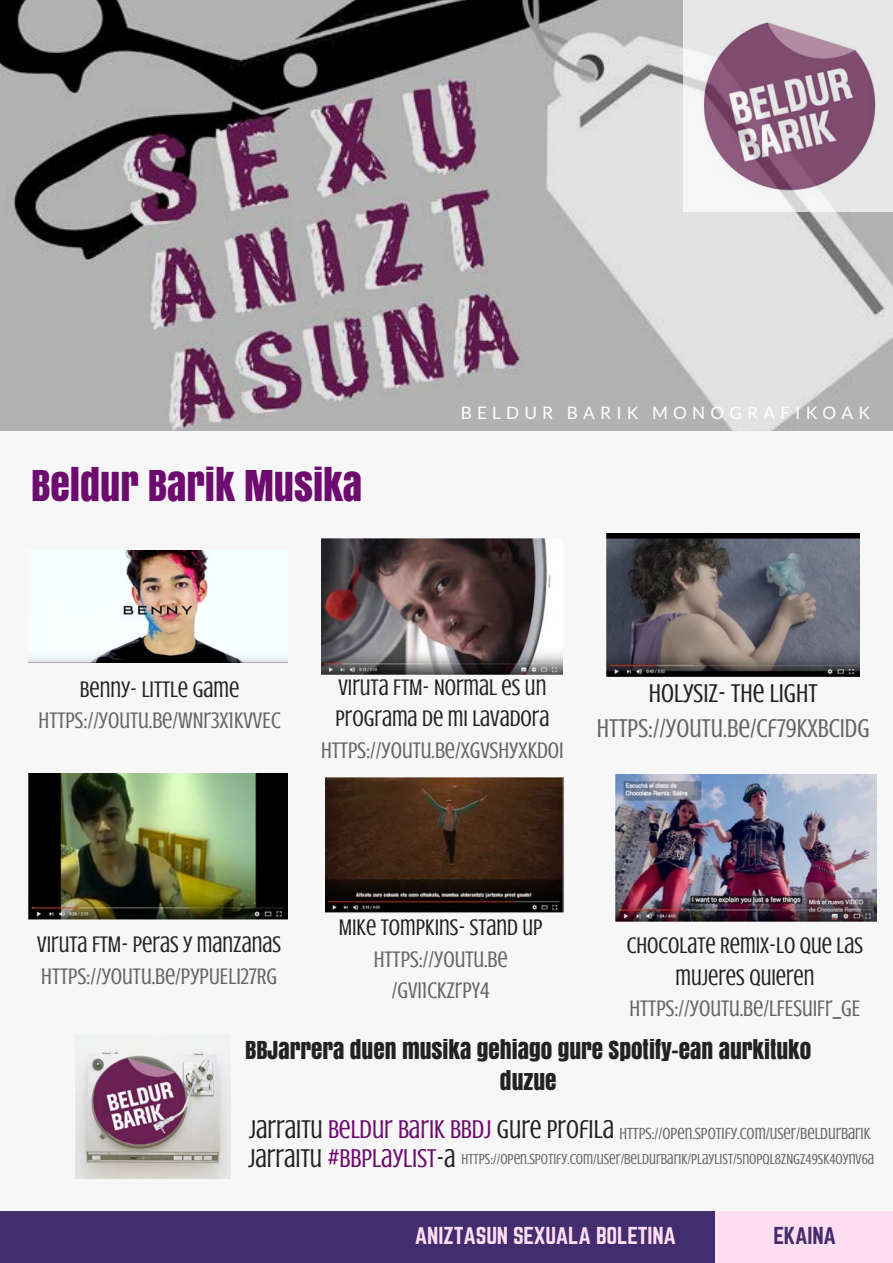
<style>
.page{position:relative;width:893px;height:1263px;background:#fff}
.page>*{position:absolute;margin:0;border:0;box-sizing:border-box;transform-origin:0 0}
.t1{font:39.6px "Anton";color:#6d0b6f}
.t2{font:26.4px/29.2px "Crushed";color:#222}
.t3{font:26.4px "Crushed";color:#666}
.t4{font:23.1px/31.5px "Crushed";color:#666;text-align:center}
.t5{font:23.1px/31.5px "Crushed";color:#222}
.t6{font:23.1px/31.5px "Anton";color:#222;text-align:center}
.t7{font:21.45px "Norwester";letter-spacing:-.01em;color:#ffdef2}
.t8{font:21.45px "Norwester";letter-spacing:-.01em;color:#422d6f}
.t9{font:17.25px "Lato";letter-spacing:.3em;color:#fff}
.t10{font:16.5px "Crushed";color:#666}
.t11{font:14.85px "Crushed";color:#666}
.s1{color:#6d0b6f}
</style>
<div class="page">
<div style="left:0;top:0;width:892px;height:1262px;background:#f7f7f7"></div>
<img style="left:0;top:0;width:892px;height:431px">
<div style="left:0;top:1211px;width:717px;height:51px;background:#422d6f"></div>
<div style="left:715px;top:1211px;width:177px;height:51px;background:#ffdef2"></div>
<img style="left:28px;top:551px;width:260px;height:111px">
<img style="left:321px;top:538px;width:241px;height:136px">
<img style="left:606px;top:534px;width:253px;height:143px">
<img style="left:683px;top:0;width:209px;height:211px">
<img style="left:28px;top:773px;width:260px;height:146px">
<img style="left:325px;top:778px;width:238px;height:135px">
<img style="left:615px;top:774px;width:261px;height:148px">
<img style="left:75px;top:1051px;width:155px;height:127px">
<h1 class="t1" style="left:31px;top:455px;width:333px">BELDUR BARIK MUSIKA</h1>
<p class="t9" style="left:460px;top:402px;width:411px">BELDUR BARIK MONOGRAFIKOAK</p>
<p class="t5" style="left:80px;top:674px;width:161px">BENNY- LITTLE GAME</p>
<p class="t4" style="left:39px;top:705px;width:243px">HTTPS://YOUTU.BE/WNR3X1KVVEC</p>
<p class="t5" style="left:335px;top:671px;width:215px">VIRUTA FTM- NORMAL ES UN<br>PROGRAMA DE MI LAVADORA</p>
<p class="t4" style="left:321px;top:734px;width:244px">HTTPS://YOUTU.BE/XGVSHYXKDOI</p>
<p class="t2" style="left:648px;top:678px;width:170px">HOLYSIZ- THE LIGHT</p>
<p class="t3" style="left:597px;top:714px;width:274px">HTTPS://YOUTU.BE/CF79KXBCIDG</p>
<p class="t5" style="left:339px;top:912px;width:205px">MIKE TOMPKINS- STAND UP</p>
<p class="t4" style="left:374px;top:943px;width:135px">HTTPS://YOUTU.BE /GVI1CKZRPY4</p>
<p class="t5" style="left:37px;top:929px;width:245px">VIRUTA FTM- PERAS Y MANZANAS</p>
<p class="t4" style="left:41px;top:960px;width:237px">HTTPS://YOUTU.BE/PYPUELI27RG</p>
<p class="t5" style="left:627px;top:930px;width:238px;text-align:center">CHOCOLATE REMIX-LO QUE LAS<br>MUJERES QUIEREN</p>
<p class="t4" style="left:629px;top:993px;width:232px">HTTPS://YOUTU.BE/LFESUIFR_GE</p>
<p class="t6" style="left:245px;top:1033px;width:567px">BBJARRERA DUEN MUSIKA GEHIAGO GURE SPOTIFY-EAN AURKITUKO<br>DUZUE</p>
<p class="t2" style="left:248px;top:1114px;width:367px">JARRAITU <span class="s1">BELDUR BARIK BBDJ</span> GURE PROFILA<br>JARRAITU <span class="s1">#BBPLAYLIST</span>-A</p>
<p class="t10" style="left:619px;top:1124px;width:252px">HTTPS://OPEN.SPOTIFY.COM/USER/BELDURBARIK</p>
<p class="t11" style="left:461px;top:1150px;width:414px">HTTPS://OPEN.SPOTIFY.COM/USER/BELDURBARIK/PLAYLIST/5NOPQL8ZNGZ49SK4OYNV6A</p>
<p class="t7" style="left:415px;top:1225px;width:262px">ANIZTASUN SEXUALA BOLETINA</p>
<p class="t8" style="left:773px;top:1225px;width:64px">EKAINA</p>
</div>
